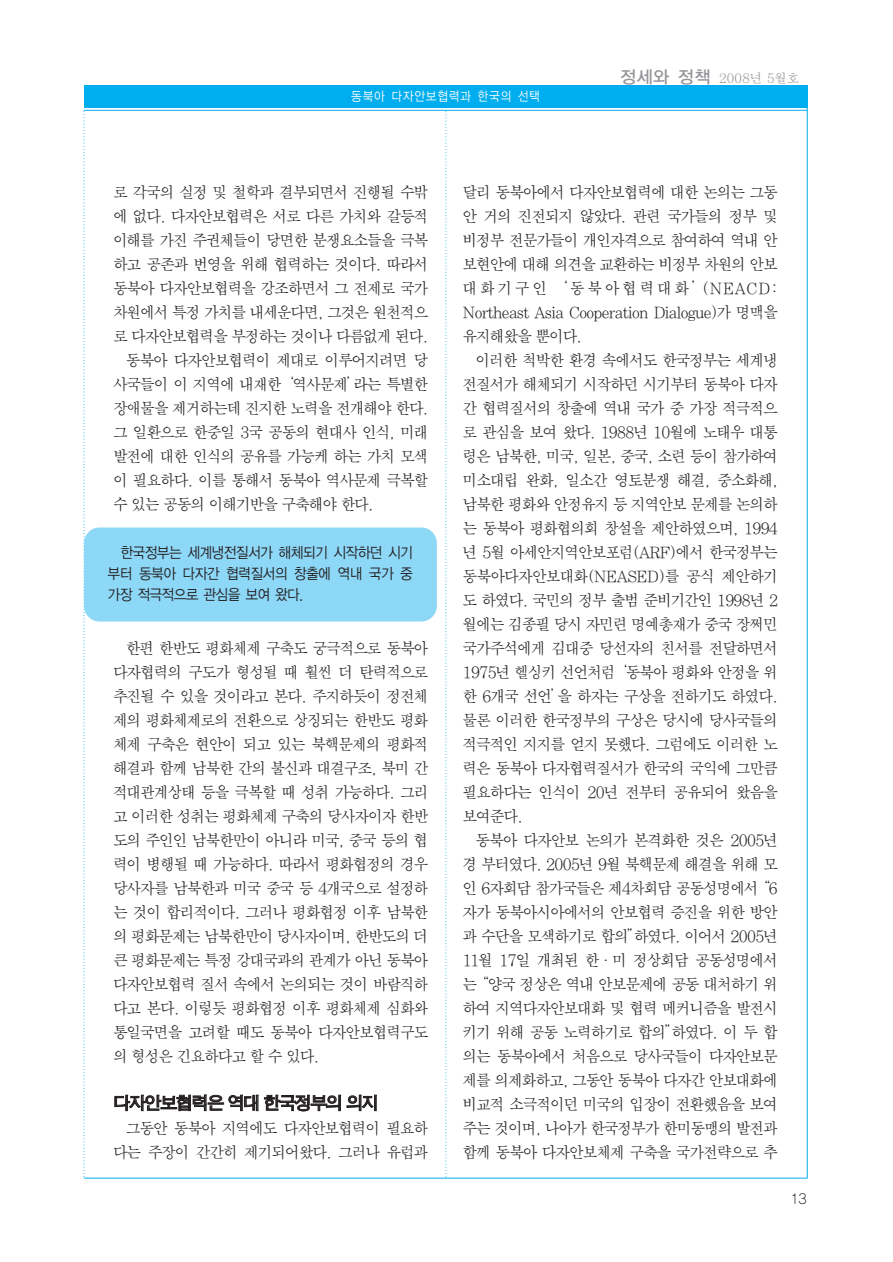
<style>
.page{position:relative;width:893px;height:1262px;background:#fff}
.page>*{position:absolute;margin:0;border:0;box-sizing:border-box;transform-origin:0 0}
.t1{font:700 17.25px "HY Go Thic";letter-spacing:-.095em;color:#231f20}
.t2{font:15.75px/24px "SM Amu";letter-spacing:-.09em;color:#231f20;text-align:justify;scale:.95 1}
.t3{font:15px/21px "YGO12";letter-spacing:-.1em;color:#231f20;text-align:justify;scale:.9 1}
.t4{font:14.25px "YGO11";color:#231f20}
.t5{font:12.75px "YGO12";color:#fff;scale:.9 1}
.t6{font:12.75px "SM Amu";letter-spacing:-.03em;color:#939598}
.s1{font-family:"YGO13";font-size:17.25px}
</style>
<div class="page">
<div style="left:84px;top:85px;width:723px;height:22px;background:#00aeef"></div>
<svg style="left:84px;top:111px;width:1px;height:1066px"></svg>
<svg style="left:445px;top:112px;width:1px;height:1065px"></svg>
<hr style="left:807px;top:85px;width:1px;height:1093px;background:#00aeef">
<hr style="left:84px;top:110px;width:723px;height:1px;background:#00aeef">
<hr style="left:84px;top:1177px;width:723px;height:1px;background:#00aeef">
<div style="left:84px;top:527px;width:353px;height:94px;background:#8dd7f7;border-radius:16px"></div>
<p class="t5" style="left:351px;top:90px;width:212px">동북아 다자안보협력과 한국의 선택</p>
<p class="t6" style="left:619px;top:73px;width:182px"><span class="s1">정세와 정책</span> 2008년 5월호</p>
<p class="t2" style="left:113px;top:181px;width:333px">로 각국의 실정 및 철학과 결부되면서 진행될 수밖</p>
<p class="t2" style="left:113px;top:205px;width:334px">에 없다. 다자안보협력은 서로 다른 가치와 갈등적</p>
<p class="t2" style="left:113px;top:229px;width:334px">이해를 가진 주권체들이 당면한 분쟁요소들을 극복</p>
<p class="t2" style="left:113px;top:253px;width:334px">하고 공존과 번영을 위해 협력하는 것이다. 따라서</p>
<p class="t2" style="left:113px;top:277px;width:333px">동북아 다자안보협력을 강조하면서 그 전제로 국가</p>
<p class="t2" style="left:113px;top:301px;width:334px">차원에서 특정 가치를 내세운다면, 그것은 원천적으</p>
<p class="t2" style="left:113px;top:325px;width:333px">로 다자안보협력을 부정하는 것이나 다름없게 된다.</p>
<p class="t2" style="left:126px;top:349px;width:320px">동북아 다자안보협력이 제대로 이루어지려면 당</p>
<p class="t2" style="left:113px;top:373px;width:334px">사국들이 이 지역에 내재한‘역사문제’라는 특별한</p>
<p class="t2" style="left:113px;top:397px;width:334px">장애물을 제거하는데 진지한 노력을 전개해야 한다.</p>
<p class="t2" style="left:113px;top:421px;width:334px">그 일환으로 한중일 3국 공동의 현대사 인식, 미래</p>
<p class="t2" style="left:113px;top:445px;width:334px">발전에 대한 인식의 공유를 가능케 하는 가치 모색</p>
<p class="t2" style="left:113px;top:469px;width:334px">이 필요하다. 이를 통해서 동북아 역사문제 극복할</p>
<p class="t2" style="left:113px;top:493px;width:276px">수 있는 공동의 이해기반을 구축해야 한다.</p>
<p class="t3" style="left:107px;top:543px;width:341px;text-indent:13px">한국정부는 세계냉전질서가 해체되기 시작하던 시기 부터 동북아 다자간 협력질서의 창출에 역내 국가 중 가장 적극적으로 관심을 보여 왔다.</p>
<p class="t2" style="left:113px;top:637px;width:334px;text-indent:13px">한편 한반도 평화체제 구축도 궁극적으로 동북아 다자협력의 구도가 형성될 때 훨씬 더 탄력적으로 추진될 수 있을 것이라고 본다. 주지하듯이 정전체 제의 평화체제로의 전환으로 상징되는 한반도 평화 체제 구축은 현안이 되고 있는 북핵문제의 평화적 해결과 함께 남북한 간의 불신과 대결구조, 북미 간 적대관계상태 등을 극복할 때 성취 가능하다. 그리 고 이러한 성취는 평화체제 구축의 당사자이자 한반 도의 주인인 남북한만이 아니라 미국, 중국 등의 협 력이 병행될 때 가능하다. 따라서 평화협정의 경우 당사자를 남북한과 미국 중국 등 4개국으로 설정하 는 것이 합리적이다. 그러나 평화협정 이후 남북한 의 평화문제는 남북한만이 당사자이며, 한반도의 더 큰 평화문제는 특정 강대국과의 관계가 아닌 동북아 다자안보협력 질서 속에서 논의되는 것이 바람직하 다고 본다. 이렇듯 평화협정 이후 평화체제 심화와 통일국면을 고려할 때도 동북아 다자안보협력구도 의 형성은 긴요하다고 할 수 있다.</p>
<p class="t1" style="left:113px;top:1095px;width:267px">다자안보협력은 역대 한국정부의 의지</p>
<p class="t2" style="left:113px;top:1117px;width:333px;text-align:right">그동안 동북아 지역에도 다자안보협력이 필요하 다는 주장이 간간히 제기되어왔다. 그러나 유럽과</p>
<p class="t2" style="left:462px;top:181px;width:334px">달리 동북아에서 다자안보협력에 대한 논의는 그동 안 거의 진전되지 않았다. 관련 국가들의 정부 및 비정부 전문가들이 개인자격으로 참여하여 역내 안 보현안에 대해 의견을 교환하는 비정부 차원의 안보 대화기구인 ‘동북아협력대화’(NEACD:<br>Northeast Asia Cooperation Dialogue)가 명맥을 유지해왔을 뿐이다.</p>
<p class="t2" style="left:462px;top:349px;width:334px;text-indent:13px">이러한 척박한 환경 속에서도 한국정부는 세계냉 전질서가 해체되기 시작하던 시기부터 동북아 다자 간 협력질서의 창출에 역내 국가 중 가장 적극적으 로 관심을 보여 왔다. 1988년 10월에 노태우 대통 령은 남북한, 미국, 일본, 중국, 소련 등이 참가하여 미소대립 완화, 일소간 영토분쟁 해결, 중소화해, 남북한 평화와 안정유지 등 지역안보 문제를 논의하 는 동북아 평화협의회 창설을 제안하였으며, 1994 년 5월 아세안지역안보포럼(ARF)에서 한국정부는 동북아다자안보대화(NEASED)를 공식 제안하기 도 하였다. 국민의 정부 출범 준비기간인 1998년 2 월에는 김종필 당시 자민련 명예총재가 중국 장쩌민 국가주석에게 김대중 당선자의 친서를 전달하면서 1975년 헬싱키 선언처럼‘동북아 평화와 안정을 위 한 6개국 선언’을 하자는 구상을 전하기도 하였다. 물론 이러한 한국정부의 구상은 당시에 당사국들의 적극적인 지지를 얻지 못했다. 그럼에도 이러한 노 력은 동북아 다자협력질서가 한국의 국익에 그만큼 필요하다는 인식이 20년 전부터 공유되어 왔음을 보여준다.</p>
<p class="t2" style="left:462px;top:829px;width:334px;text-indent:13px">동북아 다자안보 논의가 본격화한 것은 2005년 경 부터였다. 2005년 9월 북핵문제 해결을 위해 모 인 6자회담 참가국들은 제4차회담 공동성명에서“6 자가 동북아시아에서의 안보협력 증진을 위한 방안 과 수단을 모색하기로 합의”하였다. 이어서 2005년 11월 17일 개최된 한·미 정상회담 공동성명에서 는“양국 정상은 역내 안보문제에 공동 대처하기 위 하여 지역다자안보대화 및 협력 메커니즘을 발전시 키기 위해 공동 노력하기로 합의”하였다. 이 두 합 의는 동북아에서 처음으로 당사국들이 다자안보문 제를 의제화하고, 그동안 동북아 다자간 안보대화에 비교적 소극적이던 미국의 입장이 전환했음을 보여 주는 것이며, 나아가 한국정부가 한미동맹의 발전과 함께 동북아 다자안보체제 구축을 국가전략으로 추</p>
<p class="t4" style="left:791px;top:1192px;width:17px">13</p>
</div>
